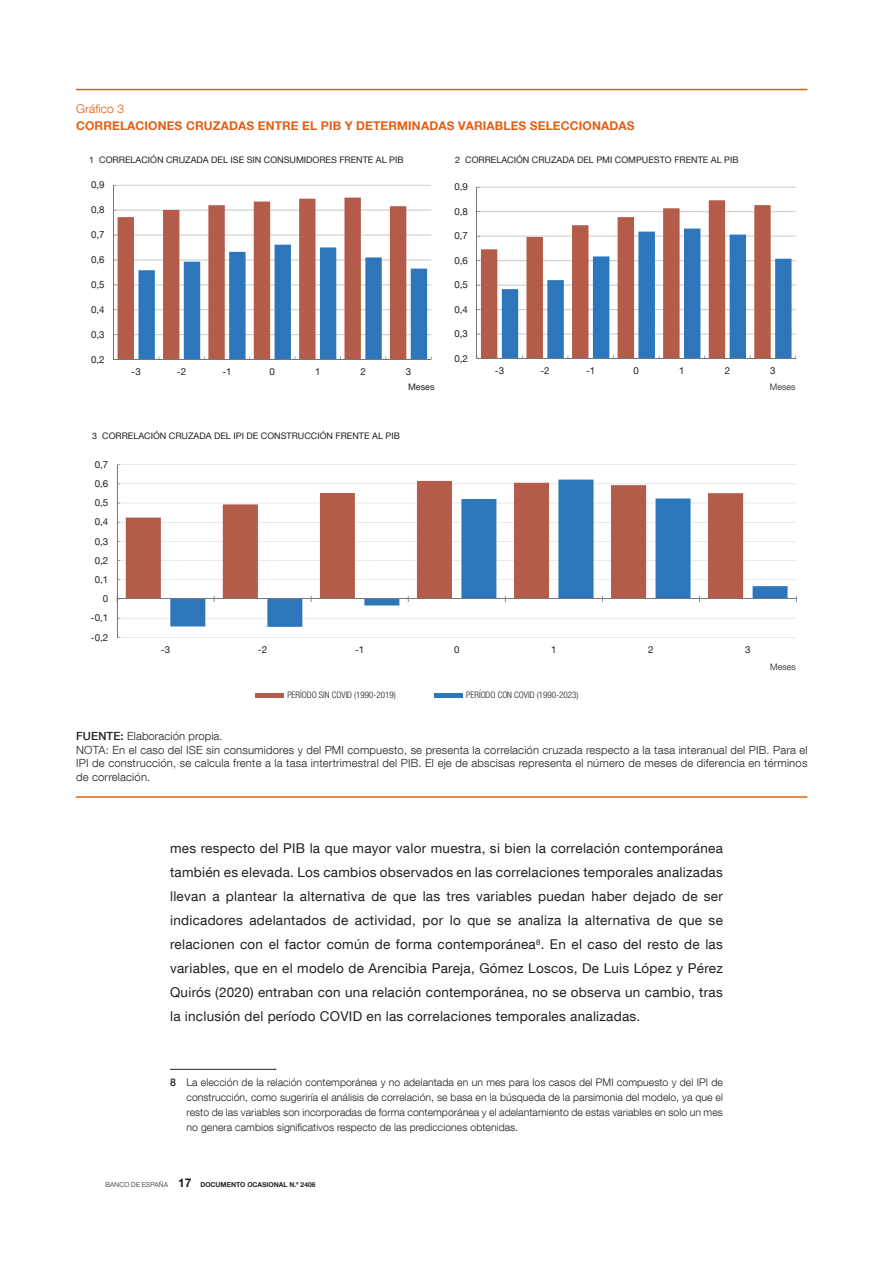
<style>
.page{position:relative;width:893px;height:1263px;background:#fff}
.page>*{position:absolute;margin:0;border:0;box-sizing:border-box;transform-origin:0 0}
.Texto_general{font:13.5px/24px "Bd E Neue Helvetica";letter-spacing:.02em;color:#231f20;text-align:justify}
.t1{font:700 12px "Bd E Neue Helvetica";letter-spacing:.01em;color:#e25f14}
.t2{font:300 12px "Bd E Neue Helvetica";letter-spacing:.01em;color:#e25f14}
.t3{font:300 11.25px/13.5px "Bd E Neue Helvetica";letter-spacing:.015em;color:#231f20}
.Notas_texto_principal{font:300 10.5px/15px "Bd E Neue Helvetica";letter-spacing:.005em;color:#231f20;text-align:justify}
.t4{font:9.75px "Bd E Neue Helvetica";color:#231f20}
.t5{font:9px "Bd E Neue Helvetica";color:#231f20}
.t6{font:300 condensed 9px "Bd E Neue Helvetica";color:#231f20}
.t7{font:300 9px "Bd E Neue Helvetica";color:#231f20}
.t8{font:300 6.75px "Bd E Neue Helvetica";color:#231f20}
.s1{font-weight:500}
.s2{font-style:inherit}
.s3{font-size:12px}
</style>
<div class="page">
<hr style="left:170px;top:1069px;width:106px;height:1px;background:#231f20">
<hr style="left:76px;top:89px;width:731px;height:1px;background:#e25f14">
<hr style="left:76px;top:796px;width:731px;height:2px;background:#e25f14">
<hr style="left:117px;top:637px;width:679px;height:1px;background:#cfd1d0">
<hr style="left:117px;top:618px;width:679px;height:1px;background:#cfd1d0">
<hr style="left:117px;top:580px;width:679px;height:1px;background:#cfd1d0">
<hr style="left:117px;top:560px;width:679px;height:1px;background:#cfd1d0">
<hr style="left:117px;top:541px;width:679px;height:1px;background:#cfd1d0">
<hr style="left:117px;top:522px;width:679px;height:1px;background:#cfd1d0">
<hr style="left:117px;top:503px;width:679px;height:1px;background:#cfd1d0">
<hr style="left:117px;top:484px;width:679px;height:1px;background:#cfd1d0">
<hr style="left:117px;top:464px;width:679px;height:1px;background:#cfd1d0">
<svg style="left:126px;top:483px;width:44px;height:116px;fill:#b55b4a"></svg>
<svg style="left:170px;top:480px;width:618px;height:147px"></svg>
<hr style="left:117px;top:465px;width:1px;height:172px;background:#74787a">
<hr style="left:117px;top:599px;width:679px;height:1px;background:#74787a">
<hr style="left:477px;top:333px;width:319px;height:2px;background:#cfd1d0">
<hr style="left:477px;top:309px;width:319px;height:1px;background:#cfd1d0">
<hr style="left:477px;top:285px;width:319px;height:1px;background:#cfd1d0">
<hr style="left:477px;top:260px;width:319px;height:1px;background:#cfd1d0">
<hr style="left:477px;top:236px;width:319px;height:1px;background:#cfd1d0">
<hr style="left:477px;top:211px;width:319px;height:1px;background:#cfd1d0">
<hr style="left:477px;top:187px;width:319px;height:1px;background:#cfd1d0">
<svg style="left:481px;top:200px;width:290px;height:158px"></svg>
<hr style="left:476px;top:187px;width:1px;height:171px;background:#74787a">
<hr style="left:477px;top:358px;width:319px;height:1px;background:#74787a">
<svg style="left:502px;top:229px;width:294px;height:129px"></svg>
<hr style="left:114px;top:334px;width:317px;height:1px;background:#cfd1d0">
<hr style="left:114px;top:309px;width:317px;height:1px;background:#cfd1d0">
<hr style="left:114px;top:284px;width:317px;height:1px;background:#cfd1d0">
<hr style="left:114px;top:259px;width:317px;height:1px;background:#cfd1d0">
<hr style="left:114px;top:234px;width:317px;height:2px;background:#cfd1d0">
<hr style="left:114px;top:210px;width:317px;height:1px;background:#cfd1d0">
<hr style="left:114px;top:185px;width:317px;height:1px;background:#cfd1d0">
<svg style="left:118px;top:198px;width:288px;height:161px"></svg>
<hr style="left:113px;top:185px;width:1px;height:174px;background:#74787a">
<hr style="left:114px;top:359px;width:317px;height:1px;background:#74787a">
<svg style="left:138px;top:245px;width:294px;height:114px"></svg>
<div style="left:256px;top:693px;width:28px;height:5px;background:#b55b4a"></div>
<div style="left:434px;top:693px;width:29px;height:5px;background:#2e76bc"></div>
<p class="t2" style="left:76px;top:101px;width:49px">Gráfico 3</p>
<p class="t1" style="left:76px;top:119px;width:560px">CORRELACIONES CRUZADAS ENTRE EL PIB Y DETERMINADAS VARIABLES SELECCIONADAS</p>
<p class="t5" style="left:89px;top:154px;width:316px">1 CORRELACIÓN CRUZADA DEL ISE SIN CONSUMIDORES FRENTE AL PIB</p>
<p class="t4" style="left:91px;top:179px;width:15px">0,9</p>
<p class="t4" style="left:91px;top:204px;width:15px">0,8</p>
<p class="t4" style="left:91px;top:229px;width:15px">0,7</p>
<p class="t4" style="left:91px;top:254px;width:15px">0,6</p>
<p class="t4" style="left:91px;top:278px;width:15px">0,5</p>
<p class="t4" style="left:91px;top:303px;width:15px">0,4</p>
<p class="t4" style="left:91px;top:328px;width:15px">0,3</p>
<p class="t4" style="left:91px;top:353px;width:15px">0,2</p>
<p class="t4" style="left:132px;top:365px;width:11px">-3</p>
<p class="t4" style="left:177px;top:365px;width:11px">-2</p>
<p class="t4" style="left:222px;top:365px;width:11px">-1</p>
<p class="t4" style="left:270px;top:365px;width:7px">0</p>
<p class="t4" style="left:315px;top:365px;width:7px">1</p>
<p class="t4" style="left:360px;top:365px;width:7px">2</p>
<p class="t4" style="left:406px;top:365px;width:7px">3</p>
<p class="t5" style="left:408px;top:381px;width:28px">Meses</p>
<p class="t5" style="left:92px;top:430px;width:309px">3 CORRELACIÓN CRUZADA DEL IPI DE CONSTRUCCIÓN FRENTE AL PIB</p>
<p class="t4" style="left:95px;top:458px;width:15px">0,7</p>
<p class="t4" style="left:95px;top:477px;width:15px">0,6</p>
<p class="t4" style="left:95px;top:497px;width:15px">0,5</p>
<p class="t4" style="left:95px;top:516px;width:15px">0,4</p>
<p class="t4" style="left:95px;top:535px;width:15px">0,3</p>
<p class="t4" style="left:95px;top:554px;width:15px">0,2</p>
<p class="t4" style="left:95px;top:573px;width:15px">0,1</p>
<p class="t4" style="left:103px;top:593px;width:7px">0</p>
<p class="t4" style="left:91px;top:612px;width:19px">-0,1</p>
<p class="t4" style="left:91px;top:631px;width:19px">-0,2</p>
<p class="t5" style="left:455px;top:154px;width:285px">2 CORRELACIÓN CRUZADA DEL PMI COMPUESTO FRENTE AL PIB</p>
<p class="t4" style="left:454px;top:181px;width:15px">0,9</p>
<p class="t4" style="left:454px;top:205px;width:15px">0,8</p>
<p class="t4" style="left:454px;top:230px;width:15px">0,7</p>
<p class="t4" style="left:454px;top:254px;width:15px">0,6</p>
<p class="t4" style="left:454px;top:279px;width:15px">0,5</p>
<p class="t4" style="left:454px;top:303px;width:15px">0,4</p>
<p class="t4" style="left:454px;top:328px;width:15px">0,3</p>
<p class="t4" style="left:454px;top:352px;width:15px">0,2</p>
<p class="t4" style="left:495px;top:364px;width:11px">-3</p>
<p class="t4" style="left:540px;top:364px;width:11px">-2</p>
<p class="t4" style="left:586px;top:364px;width:11px">-1</p>
<p class="t4" style="left:634px;top:364px;width:7px">0</p>
<p class="t4" style="left:679px;top:364px;width:7px">1</p>
<p class="t4" style="left:725px;top:364px;width:7px">2</p>
<p class="t4" style="left:770px;top:364px;width:7px">3</p>
<p class="t7" style="left:770px;top:382px;width:27px">Meses</p>
<p class="t4" style="left:161px;top:643px;width:11px">-3</p>
<p class="t4" style="left:258px;top:643px;width:11px">-2</p>
<p class="t4" style="left:355px;top:643px;width:11px">-1</p>
<p class="t4" style="left:454px;top:643px;width:7px">0</p>
<p class="t4" style="left:551px;top:643px;width:7px">1</p>
<p class="t4" style="left:648px;top:643px;width:7px">2</p>
<p class="t4" style="left:745px;top:643px;width:7px">3</p>
<p class="t6" style="left:287px;top:690px;width:110px">PERÍODO SIN COVID (1990-2019)</p>
<p class="t6" style="left:466px;top:690px;width:114px">PERÍODO CON COVID (1990-2023)</p>
<p class="t7" style="left:770px;top:661px;width:27px">Meses</p>
<p class="t3" style="left:76px;top:729px;width:733px"><span class="s1">FUENTE:</span> Elaboración propia.<br>NOTA: En el caso del ISE sin consumidores y del PMI compuesto, se presenta la correlación cruzada respecto a la tasa interanual del PIB. Para el IPI de construcción, se calcula frente a la tasa intertrimestral del PIB. El eje de abscisas representa el número de meses de diferencia en términos de correlación.</p>
<p class="Texto_general" style="left:170px;top:836px;width:554px">mes respecto del PIB la que mayor valor muestra, si bien la correlación contemporánea también es elevada. Los cambios observados en las correlaciones temporales analizadas llevan a plantear la alternativa de que las tres variables puedan haber dejado de ser indicadores adelantados de actividad, por lo que se analiza la alternativa de que se relacionen con el factor común de forma contemporánea<sup>8</sup>. En el caso del resto de las variables, que en el modelo de Arencibia Pareja, Gómez Loscos, De Luis López y Pérez Quirós (2020) entraban con una relación contemporánea, no se observa un cambio, tras la inclusión del período COVID en las correlaciones temporales analizadas.</p>
<p class="Notas_texto_principal" style="left:187px;top:1075px;width:538px;text-indent:-16px"><span class="s1">8</span> La elección de la relación contemporánea y no adelantada en un mes para los casos del PMI compuesto y del IPI de construcción, como sugeriría el análisis de correlación, se basa en la búsqueda de la parsimonia del modelo, ya que el resto de las variables son incorporadas de forma contemporánea y el adelantamiento de estas variables en solo un mes no genera cambios significativos respecto de las predicciones obtenidas.</p>
<p class="t8" style="left:105px;top:1181px;width:212px"><span class="s2">BANCO DE ESPAÑA</span> <span class="s3">17</span> DOCUMENTO OCASIONAL N.º 2406</p>
</div>
